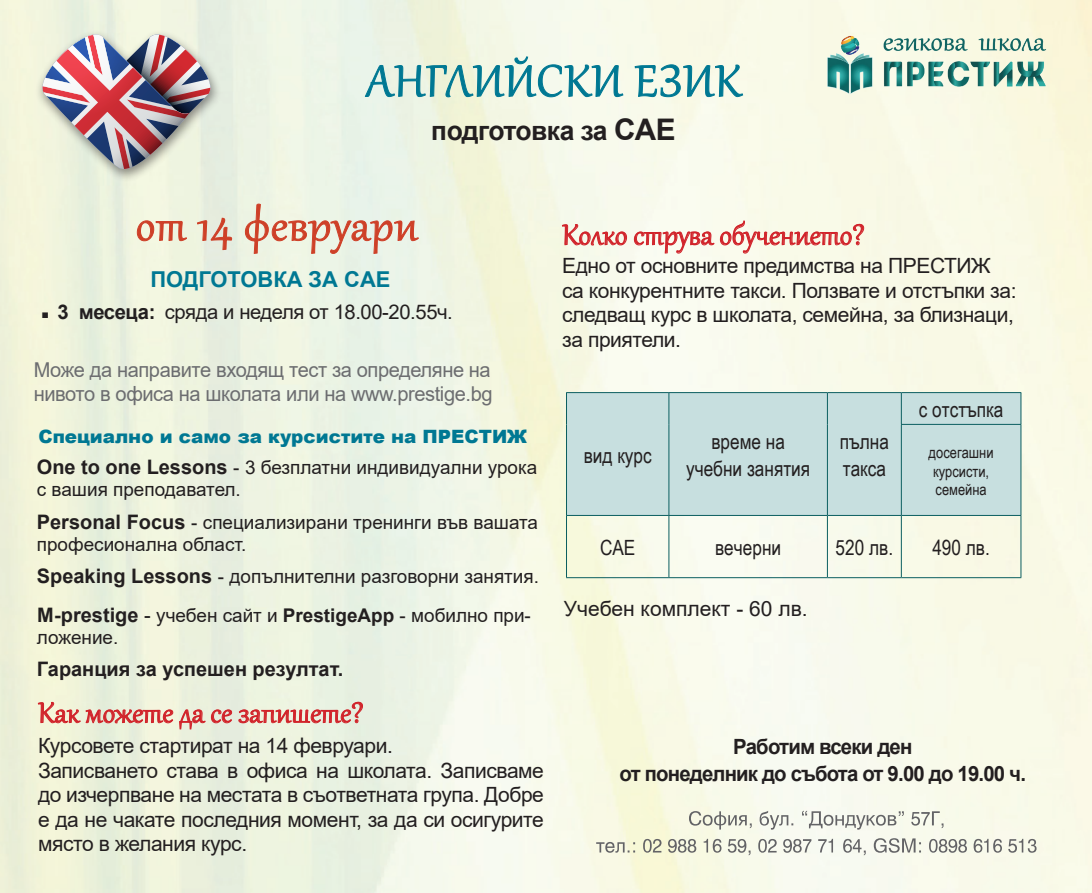
<style>
.page{position:relative;width:1092px;height:893px;background:#fff}
.page>*{position:absolute;margin:0;border:0;box-sizing:border-box;transform-origin:0 0}
.t1{font:54.25px "Gabriola";letter-spacing:.03em;color:#007893}
.t2{font:54.25px "Gabriola";letter-spacing:.02em;color:#ce4028}
.t3{font:35px "Gabriola";color:#d1232a}
.t4{font:700 26.43px "Arial";letter-spacing:-.025em;color:#231f20}
.t5{font:700 21.88px "Arial";color:#007893}
.t6{font:21px/24.5px "Arial";letter-spacing:-.02em;color:#231f20}
.t7{font:21px/27.5px "Arial Narrow";color:#231f20;text-align:center}
.t8{font:700 21px/26.6px "Arial";letter-spacing:-.04em;color:#231f20;text-align:center}
.t9{font:21px "Arial";color:#231f20}
.t10{font:20.47px/24px "Arial";letter-spacing:-.02em;color:#6c6d70}
.t11{font:20.12px "Arial";letter-spacing:-.02em;color:#231f20}
.t12{font:700 19.95px "Arial";color:#231f20}
.t13{font:18.9px/21.9px "Arial";color:#231f20}
.t14{font:900 18.38px "Arial";color:#007893}
.t15{font:15.75px/18.9px "Arial Narrow";color:#231f20}
.s1{font-size:29.75px}
.s2{font-weight:900;font-size:27.3px}
.s3{font-weight:700}
.s4{font-weight:700;font-size:19.95px}
.s5{font-size:19.95px}
</style>
<div class="page">
<img style="left:0;top:0;width:1091px;height:893px">
<svg style="left:136px;top:220px;width:51px;height:22px"></svg>
<svg style="left:196px;top:217px;width:36px;height:33px"></svg>
<svg style="left:244px;top:203px;width:175px;height:51px;background:#e7dccd"></svg>
<svg style="left:38px;top:701px;width:194px;height:29px;background:#e7caba"></svg>
<svg style="left:238px;top:701px;width:125px;height:23px;background:#e4bfb3"></svg>
<svg style="left:561px;top:224px;width:66px;height:22px"></svg>
<svg style="left:633px;top:220px;width:231px;height:34px"></svg>
<div style="left:567px;top:393px;width:453px;height:122px;background:#c7dfdf"></div>
<hr style="left:566px;top:392px;width:103px;height:1px;background:#0b5e60">
<hr style="left:566px;top:393px;width:1px;height:31px;background:#0b5e60">
<hr style="left:669px;top:392px;width:158px;height:1px;background:#0b5e60">
<hr style="left:668px;top:393px;width:1px;height:31px;background:#0b5e60">
<hr style="left:827px;top:392px;width:74px;height:1px;background:#0b5e60">
<hr style="left:827px;top:393px;width:1px;height:31px;background:#0b5e60">
<hr style="left:566px;top:424px;width:1px;height:91px;background:#0b5e60">
<hr style="left:668px;top:424px;width:1px;height:91px;background:#0b5e60">
<hr style="left:827px;top:424px;width:1px;height:91px;background:#0b5e60">
<hr style="left:901px;top:392px;width:120px;height:1px;background:#0b5e60">
<hr style="left:900px;top:393px;width:1px;height:31px;background:#0b5e60">
<hr style="left:1020px;top:393px;width:1px;height:31px;background:#0b5e60">
<hr style="left:900px;top:424px;width:121px;height:1px;background:#0b5e60">
<hr style="left:900px;top:425px;width:1px;height:90px;background:#0b5e60">
<hr style="left:1020px;top:425px;width:1px;height:90px;background:#0b5e60">
<hr style="left:566px;top:515px;width:103px;height:1px;background:#0b5e60">
<hr style="left:566px;top:516px;width:1px;height:61px;background:#0b5e60">
<hr style="left:566px;top:577px;width:103px;height:1px;background:#0b5e60">
<hr style="left:669px;top:515px;width:158px;height:1px;background:#0b5e60">
<hr style="left:668px;top:516px;width:1px;height:61px;background:#0b5e60">
<hr style="left:827px;top:515px;width:74px;height:1px;background:#0b5e60">
<hr style="left:827px;top:516px;width:1px;height:61px;background:#0b5e60">
<hr style="left:901px;top:515px;width:120px;height:1px;background:#0b5e60">
<hr style="left:900px;top:516px;width:1px;height:61px;background:#0b5e60">
<hr style="left:1020px;top:516px;width:1px;height:61px;background:#0b5e60">
<hr style="left:669px;top:577px;width:158px;height:1px;background:#0b5e60">
<hr style="left:827px;top:577px;width:74px;height:1px;background:#0b5e60">
<hr style="left:901px;top:577px;width:120px;height:1px;background:#0b5e60">
<img style="left:814px;top:20px;width:245px;height:83px">
<div style="left:35px;top:29px;width:186px;height:154px;background:#231f20;opacity:.5"></div>
<svg style="left:42px;top:34px;width:168px;height:135px;background:#ba9da1"></svg>
<svg style="left:364px;top:56px;width:259px;height:42px;background:#cfe4d9"></svg>
<svg style="left:634px;top:64px;width:109px;height:34px;background:#cae1d7"></svg>
<svg style="left:596px;top:838px;width:440px;height:17px"></svg>
<svg style="left:689px;top:811px;width:254px;height:19px"></svg>
<h1 class="t1" style="left:366px;top:46px;width:376px">АНГЛИЙСКИ ЕЗИК</h1>
<p class="t4" style="left:431px;top:112px;width:246px">подготовка за <span class="s1">CAE</span></p>
<h1 class="t2" style="left:136px;top:190px;width:283px">от 14 февруари</h1>
<p class="t5" style="left:150px;top:264px;width:241px">ПОДГОТОВКА ЗА CAE</p>
<p class="t11" style="left:41px;top:298px;width:413px"><span class="s2">.</span> <span class="s3">3 месеца:</span> сряда и неделя от 18.00-20.55ч.</p>
<p class="t10" style="left:34px;top:358px;width:460px">Може да направите входящ тест за определяне на нивото в офиса на школата или на www.prestige.bg</p>
<p class="t14" style="left:38px;top:423px;width:490px">Специално и само за курсистите на ПРЕСТИЖ</p>
<p class="t13" style="left:37px;top:456px;width:502px"><span class="s4">One to one Lessons</span> - 3 безплатни индивидуални урока с вашия преподавател.</p>
<p class="t13" style="left:37px;top:511px;width:502px"><span class="s4">Personal Focus</span> - специализирани тренинги във вашата професионална област.</p>
<p class="t13" style="left:37px;top:556px;width:503px;line-height:39.7px"><span class="s4">Speaking Lessons</span> - допълнителни разговорни занятия.<br><span class="s4">M-prestige</span> <span class="s5">-</span> учебен сайт и <span class="s3">PrestigeApp</span> - мобилно при-</p>
<p class="t13" style="left:37px;top:627px;width:83px">ложение.</p>
<p class="t12" style="left:37px;top:655px;width:308px">Гаранция за успешен резултат.</p>
<h2 class="t3" style="left:38px;top:690px;width:327px">Как можете да се запишете?</h2>
<p class="t6" style="left:38px;top:733px;width:507px">Курсовете стартират на 14 февруари.<br>Записването става в офиса на школата. Записваме до изчерпване на местата в съответната група. Добре е да не чакате последния момент, за да си осигурите място в желания курс.</p>
<h2 class="t3" style="left:562px;top:212px;width:304px">Колко струва обучението?</h2>
<p class="t6" style="left:562px;top:254px;width:456px">Едно от основните предимства на ПРЕСТИЖ са конкурентните такси. Ползвате и отстъпки за: следващ курс в школата, семейна, за близнаци, за приятели.</p>
<p class="t7" style="left:583px;top:441px;width:69px">вид курс</p>
<p class="t7" style="left:686px;top:427px;width:126px">време на учебни занятия</p>
<p class="t7" style="left:839px;top:427px;width:51px;text-align:left">пълна такса</p>
<p class="t7" style="left:918px;top:395px;width:86px">с отстъпка</p>
<p class="t15" style="left:928px;top:442px;width:66px">досегашни курсисти, семейна</p>
<p class="t7" style="left:600px;top:533px;width:37px">CAE</p>
<p class="t7" style="left:715px;top:533px;width:67px">вечерни</p>
<p class="t7" style="left:835px;top:533px;width:59px">520 лв.</p>
<p class="t7" style="left:932px;top:533px;width:59px">490 лв.</p>
<p class="t9" style="left:564px;top:595px;width:245px">Учебен комплект - 60 лв.</p>
<p class="t8" style="left:619px;top:734px;width:408px">Работим всеки ден<br>от понеделник до събота от 9.00 до 19.00 ч.</p>
</div>
